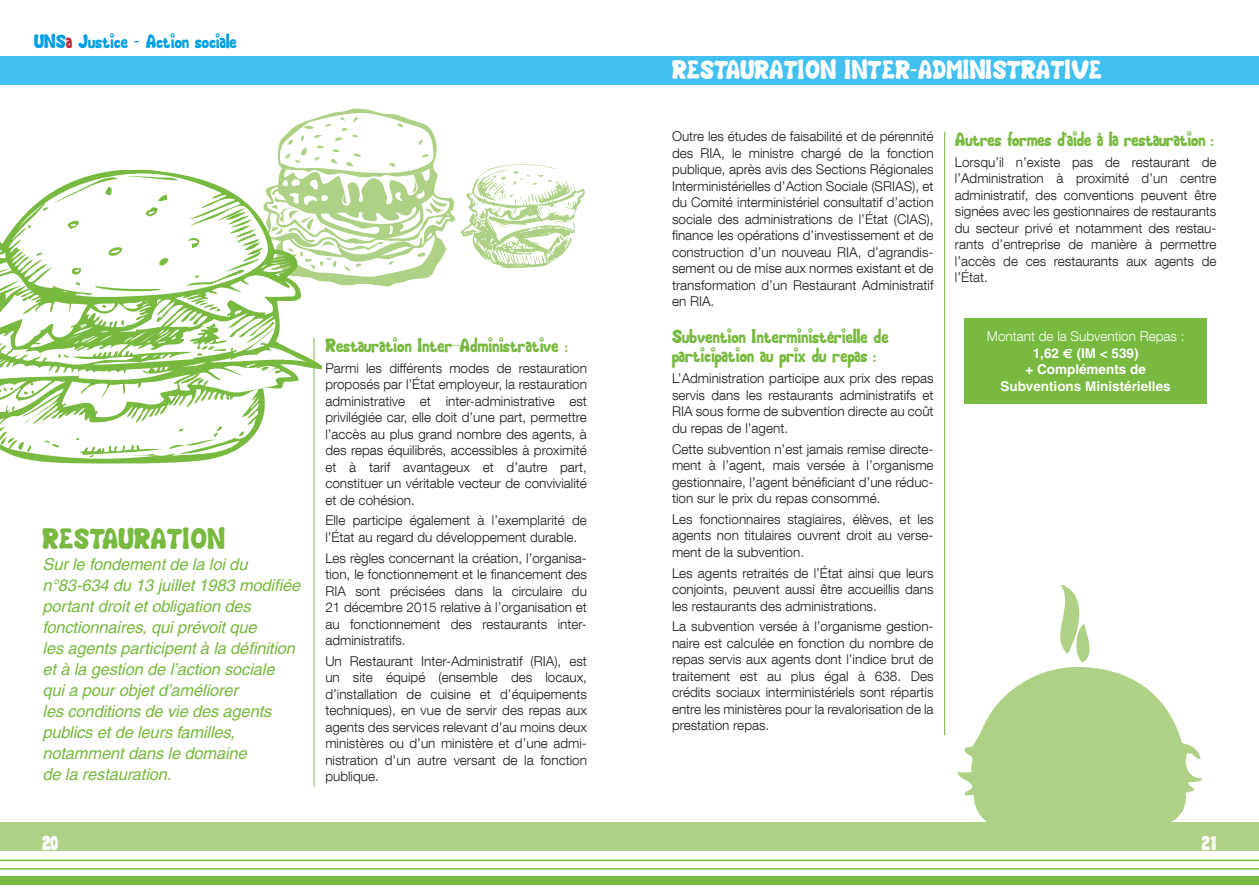
<style>
.page{position:relative;width:1259px;height:893px;background:#fff}
.page>*{position:absolute;margin:0;border:0;box-sizing:border-box;transform-origin:0 0}
.t1{font:30px "Chubby Cheeks";color:#78b93f}
.t2{font:27px "Chubby Cheeks";color:#fff}
.t3{font:21px "Chubby Cheeks";color:#fff}
.t4{font:19.5px/19.5px "Chubby Cheeks";color:#78b93f}
.t5{font:19.5px "Chubby Cheeks";color:#009fe3}
.t6{font:italic 16.5px/21px "Helvetica";letter-spacing:-.01em;color:#78b93f}
.t7{font:300 13.5px/16.5px "Helvetica Neue LT Com";color:#1d1d1b;text-align:justify}
.t8{font:700 13.5px/16.5px "Helvetica";color:#fff;text-align:center}
.t9{font:300 13.5px "Helvetica Neue LT Com";color:#fff}
.s1{color:#c0242d}
.s2{font-family:"Euro Sans"}
</style>
<div class="page">
<div style="left:0;top:822px;width:1259px;height:28px;background:#afd186"></div>
<div style="left:0;top:57px;width:1259px;height:28px;background:#42c0f0"></div>
<svg style="left:957px;top:585px;width:245px;height:237px;fill:#afd186"></svg>
<svg style="left:277px;top:108px;width:308px;height:179px"></svg>
<svg style="left:0;top:170px;width:322px;height:294px"></svg>
<svg style="left:0;top:860px;width:1259px;height:10px"></svg>
<div style="left:0;top:876px;width:1259px;height:8px;background:#78b93f"></div>
<div style="left:964px;top:318px;width:242px;height:86px;background:#78b93f"></div>
<hr style="left:314px;top:338px;width:1px;height:449px;background:#78b93f">
<hr style="left:944px;top:132px;width:1px;height:603px;background:#78b93f">
<h3 class="t5" style="left:34px;top:31px;width:204px">UNS<span class="s1">a</span> Justice - Action sociale</h3>
<h1 class="t1" style="left:43px;top:522px;width:184px">RESTAURATION</h1>
<p class="t6" style="left:43px;top:554px;width:259px">Sur le fondement de la loi du n°83-634 du 13 juillet 1983 modifiée portant droit et obligation des fonctionnaires, qui prévoit que<br>les agents participent à la définition et à la gestion de l’action sociale<br>qui a pour objet d’améliorer<br>les conditions de vie des agents publics et de leurs familles, notamment dans le domaine<br>de la restauration.</p>
<h3 class="t4" style="left:325px;top:337px;width:244px">Restauration Inter–Administrative :</h3>
<p class="t7" style="left:325px;top:359px;width:263px">Parmi les différents modes de restauration proposés par l’État employeur, la restauration administrative et inter-administrative est privilégiée car, elle doit d’une part, permettre l’accès au plus grand nombre des agents, à des repas équilibrés, accessibles à proximité et à tarif avantageux et d’autre part, constituer un véritable vecteur de convivialité et de cohésion.</p>
<p class="t7" style="left:325px;top:512px;width:263px">Elle participe également à l’exemplarité de l’État au regard du développement durable.</p>
<p class="t7" style="left:325px;top:549px;width:263px">Les règles concernant la création, l’organisa&shy;tion, le fonctionnement et le financement des RIA sont précisées dans la circulaire du 21 décembre 2015 relative à l’organisation et au fonctionnement des restaurants inter&shy;administratifs.</p>
<p class="t7" style="left:325px;top:652px;width:263px">Un Restaurant Inter-Administratif (RIA), est un site équipé (ensemble des locaux, d’installation de cuisine et d’équipements techniques), en vue de servir des repas aux agents des services relevant d’au moins deux ministères ou d’un ministère et d’une admi&shy;nistration d’un autre versant de la fonction publique.</p>
<h2 class="t2" style="left:672px;top:55px;width:432px">RESTAURATION INTER-ADMINISTRATIVE</h2>
<p class="t7" style="left:672px;top:128px;width:263px">Outre les études de faisabilité et de pérennité des RIA, le ministre chargé de la fonction publique, après avis des Sections Régionales Interministérielles d’Action Sociale (SRIAS), et du Comité interministériel consultatif d’action sociale des administrations de l’État (CIAS), finance les opérations d’investissement et de construction d’un nouveau RIA, d’agrandis&shy;sement ou de mise aux normes existant et de transformation d’un Restaurant Administratif en RIA.</p>
<h3 class="t4" style="left:672px;top:328px;width:218px">Subvention Interministérielle de participation au prix du repas :</h3>
<p class="t7" style="left:672px;top:370px;width:263px">L’Administration participe aux prix des repas servis dans les restaurants administratifs et RIA sous forme de subvention directe au coût du repas de l’agent.</p>
<p class="t7" style="left:672px;top:440px;width:263px">Cette subvention n’est jamais remise directe&shy;ment à l’agent, mais versée à l’organisme gestionnaire, l’agent bénéficiant d’une réduc&shy;tion sur le prix du repas consommé.</p>
<p class="t7" style="left:672px;top:510px;width:263px">Les fonctionnaires stagiaires, élèves, et les agents non titulaires ouvrent droit au verse&shy;ment de la subvention.</p>
<p class="t7" style="left:672px;top:564px;width:263px">Les agents retraités de l’État ainsi que leurs conjoints, peuvent aussi être accueillis dans les restaurants des administrations.</p>
<p class="t7" style="left:672px;top:618px;width:263px">La subvention versée à l’organisme gestion&shy;naire est calculée en fonction du nombre de repas servis aux agents dont l’indice brut de traitement est au plus égal à 638. Des crédits sociaux interministériels sont répartis entre les ministères pour la revalorisation de la prestation repas.</p>
<h3 class="t4" style="left:955px;top:131px;width:260px">Autres formes d’aide à la restauration :</h3>
<p class="t7" style="left:955px;top:153px;width:263px">Lorsqu’il n’existe pas de restaurant de l’Administration à proximité d’un centre administratif, des conventions peuvent être signées avec les gestionnaires de restaurants du secteur privé et notamment des restau&shy;rants d’entreprise de manière à permettre l’accès de ces restaurants aux agents de l’État.</p>
<p class="t9" style="left:987px;top:328px;width:199px">Montant de la Subvention Repas :</p>
<p class="t8" style="left:1000px;top:345px;width:172px">1,62 <span class="s2">E</span> (IM &lt; 539)<br>+ Compléments de<br>Subventions Ministérielles</p>
<h3 class="t3" style="left:43px;top:832px;width:18px">20</h3>
<h3 class="t3" style="left:1202px;top:832px;width:16px">21</h3>
</div>
